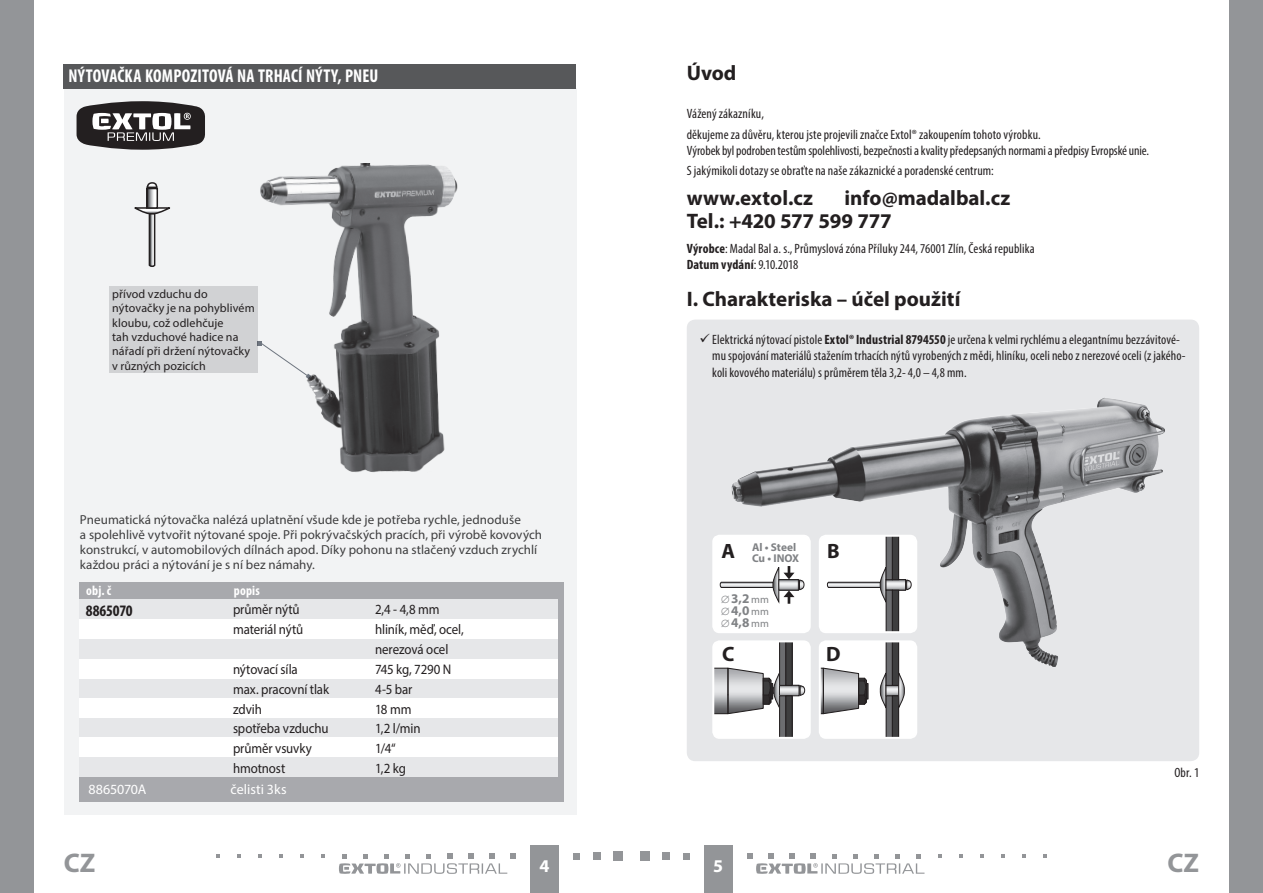
<style>
.page{position:relative;width:1263px;height:893px;background:#fff}
.page>*{position:absolute;margin:0;border:0;box-sizing:border-box;transform-origin:0 0}
.t1{font:700 27px "Myriad Pro";color:#939598}
.oddíl{font:700 21px "Myriad Pro";letter-spacing:-.005em;color:#231f20}
.t2{font:700 20.85px "Myriad Pro";color:#231f20}
.t3{font:700 condensed 18.6px "Myriad Pro";letter-spacing:.01em;color:#fff;scale:.95 1}
.t4{font:700 18px "Myriad Pro";color:#fff}
.t5{font:700 condensed 16.05px "Myriad Pro";letter-spacing:-.015em;color:#231f20}
.t6{font:14.1px/19.8px "Myriad Pro";letter-spacing:-.01em;color:#231f20;scale:.92 1}
.t7{font:14.1px "Myriad Pro";color:#fff}
.Normální{font:condensed 13.5px/16.2px "Myriad Pro";letter-spacing:.005em;color:#231f20}
.Normální-2{font:700 condensed 13.5px "Myriad Pro";letter-spacing:.01em;color:#231f20}
.t8{font:700 condensed 13.5px "Myriad Pro";letter-spacing:.01em;color:#fff}
.Obrazek{font:condensed 13.5px "Myriad Pro";color:#231f20}
.t9{font:700 13.35px/12.1px "Myriad Pro";color:#808285;text-align:justify}
.t10{font:13.05px/15px "Myriad Pro";letter-spacing:.005em;color:#3e3e3f}
.t11{font:12px/14.4px "Myriad Pro";letter-spacing:.01em;color:#231f20}
.t12{font:700 11.25px/11.4px "Myriad Pro";letter-spacing:-.005em;color:#808285}
.s1{font-weight:700}
.s2{font-weight:400}
.s3{font-weight:400;font-size:10.65px}
</style>
<div class="page">
<div style="left:0;top:0;width:34px;height:893px;background:#939598"></div>
<div style="left:1229px;top:0;width:34px;height:893px;background:#939598"></div>
<div style="left:704px;top:844px;width:29px;height:49px;background:#939598"></div>
<div style="left:530px;top:844px;width:28px;height:49px;background:#939598"></div>
<div style="left:640px;top:851px;width:9px;height:10px;background:#939598"></div>
<div style="left:662px;top:852px;width:8px;height:8px;background:#939598"></div>
<div style="left:683px;top:853px;width:7px;height:6px;background:#939598"></div>
<svg style="left:938px;top:854px;width:4px;height:4px"></svg>
<svg style="left:959px;top:854px;width:4px;height:4px"></svg>
<svg style="left:980px;top:854px;width:4px;height:4px"></svg>
<svg style="left:1001px;top:854px;width:4px;height:4px"></svg>
<svg style="left:1022px;top:854px;width:4px;height:4px"></svg>
<svg style="left:1043px;top:854px;width:4px;height:4px"></svg>
<div style="left:614px;top:851px;width:9px;height:10px;background:#939598"></div>
<div style="left:593px;top:852px;width:8px;height:8px;background:#939598"></div>
<svg style="left:573px;top:853px;width:6px;height:6px"></svg>
<svg style="left:321px;top:854px;width:4px;height:4px"></svg>
<svg style="left:300px;top:854px;width:4px;height:4px"></svg>
<svg style="left:279px;top:854px;width:4px;height:4px"></svg>
<svg style="left:258px;top:854px;width:4px;height:4px"></svg>
<svg style="left:237px;top:854px;width:4px;height:4px"></svg>
<svg style="left:216px;top:854px;width:4px;height:4px"></svg>
<svg style="left:747px;top:853px;width:177px;height:21px"></svg>
<svg style="left:339px;top:853px;width:177px;height:21px"></svg>
<div style="left:64px;top:64px;width:516px;height:771px;background:linear-gradient(to right,#fff,#fff)"></div>
<div style="left:64px;top:89px;width:512px;height:726px;background:#f2f3f4"></div>
<div style="left:64px;top:64px;width:512px;height:25px;background:#57585a"></div>
<img style="left:260px;top:163px;width:198px;height:309px">
<svg style="left:109px;top:286px;width:202px;height:93px"></svg>
<svg style="left:134px;top:208px;width:36px;height:59px"></svg>
<svg style="left:149px;top:191px;width:6px;height:15px"></svg>
<div style="left:146px;top:188px;width:12px;height:21px;border:2px solid #231f20"></div>
<svg style="left:146px;top:182px;width:12px;height:8px"></svg>
<div style="left:80px;top:582px;width:484px;height:219px;background:#a8a9ad"></div>
<div style="left:80px;top:599px;width:478px;height:20px;background:#e6e7e9"></div>
<div style="left:80px;top:639px;width:478px;height:20px;background:#e6e7e9"></div>
<div style="left:80px;top:678px;width:478px;height:20px;background:#e6e7e9"></div>
<div style="left:80px;top:718px;width:478px;height:19px;background:#e6e7e9"></div>
<div style="left:80px;top:757px;width:478px;height:20px;background:#e6e7e9"></div>
<div style="left:80px;top:619px;width:478px;height:20px;background:#fff"></div>
<div style="left:80px;top:659px;width:478px;height:19px;background:#fff"></div>
<div style="left:80px;top:698px;width:478px;height:20px;background:#fff"></div>
<div style="left:80px;top:737px;width:478px;height:20px;background:#fff"></div>
<svg style="left:77px;top:101px;width:256px;height:64px"></svg>
<div style="left:687px;top:320px;width:512px;height:441px;background:#e6e7e9;border-radius:9px"></div>
<img style="left:731px;top:398px;width:434px;height:268px">
<div style="left:713px;top:641px;width:97px;height:97px;background:#fff;border-radius:6px"></div>
<svg style="left:792px;top:687px;width:5px;height:7px"></svg>
<div style="left:779px;top:685px;width:20px;height:11px;border:1px solid #231f20"></div>
<svg style="left:798px;top:685px;width:7px;height:11px"></svg>
<svg style="left:715px;top:643px;width:77px;height:93px"></svg>
<div style="left:712px;top:640px;width:99px;height:99px;border:2px solid #fff;border-radius:6px"></div>
<div style="left:820px;top:641px;width:96px;height:97px;background:#fff;border-radius:6px"></div>
<svg style="left:822px;top:667px;width:47px;height:48px"></svg>
<svg style="left:880px;top:643px;width:25px;height:93px"></svg>
<div style="left:819px;top:640px;width:98px;height:99px;border:2px solid #fff;border-radius:6px"></div>
<div style="left:820px;top:536px;width:96px;height:96px;background:#fff;border-radius:6px"></div>
<svg style="left:827px;top:538px;width:85px;height:92px"></svg>
<div style="left:819px;top:535px;width:98px;height:98px;border:2px solid #fff;border-radius:6px"></div>
<div style="left:713px;top:536px;width:97px;height:96px;background:#fff;border-radius:6px"></div>
<div style="left:712px;top:535px;width:99px;height:98px;border:2px solid #fff;border-radius:6px"></div>
<svg style="left:720px;top:566px;width:84px;height:38px"></svg>
<p class="t3" style="left:68px;top:64px;width:328px">NÝTOVAČKA KOMPOZITOVÁ NA TRHACÍ NÝTY, PNEU</p>
<p class="t11" style="left:112px;top:286px;width:144px">přívod vzduchu do nýtovačky je na pohyblivém kloubu, což odlehčuje<br>tah vzduchové hadice na nářadí při držení nýtovačky v různých pozicích</p>
<p class="t10" style="left:80px;top:511px;width:464px">Pneumatická nýtovačka nalézá uplatnění všude kde je potřeba rychle, jednoduše<br>a spolehlivě vytvořit nýtované spoje. Při pokrývačských pracích, při výrobě kovových konstrukcí, v automobilových dílnách apod. Díky pohonu na stlačený vzduch zrychlí každou práci a nýtování je s ní bez námahy.</p>
<p class="t8" style="left:86px;top:582px;width:26px">obj. č</p>
<p class="t8" style="left:234px;top:582px;width:27px">popis</p>
<p class="t5" style="left:86px;top:601px;width:48px">8865070</p>
<p class="t6" style="left:233px;top:599px;width:74px">průměr nýtů</p>
<p class="t6" style="left:375px;top:599px;width:72px">2,4 - 4,8 mm</p>
<p class="t6" style="left:233px;top:619px;width:78px">materiál nýtů</p>
<p class="t6" style="left:375px;top:619px;width:98px">hliník, měď, ocel, nerezová ocel</p>
<p class="t6" style="left:233px;top:659px;width:72px">nýtovací síla</p>
<p class="t6" style="left:375px;top:659px;width:84px">745 kg, 7290 N</p>
<p class="t6" style="left:233px;top:679px;width:106px">max. pracovní tlak</p>
<p class="t6" style="left:375px;top:679px;width:42px">4-5 bar</p>
<p class="t6" style="left:233px;top:699px;width:33px">zdvih</p>
<p class="t6" style="left:375px;top:699px;width:41px">18 mm</p>
<p class="t6" style="left:233px;top:719px;width:106px">spotřeba vzduchu</p>
<p class="t6" style="left:375px;top:719px;width:51px">1,2 l/min</p>
<p class="t6" style="left:233px;top:738px;width:87px">průměr vsuvky</p>
<p class="t6" style="left:375px;top:738px;width:24px">1/4“</p>
<p class="t6" style="left:233px;top:758px;width:58px">hmotnost</p>
<p class="t6" style="left:375px;top:758px;width:35px">1,2 kg</p>
<p class="t7" style="left:88px;top:781px;width:60px">8865070A</p>
<p class="t7" style="left:231px;top:781px;width:58px">čelisti 3ks</p>
<p class="oddíl" style="left:687px;top:59px;width:51px">Úvod</p>
<p class="Normální" style="left:687px;top:106px;width:79px">Vážený zákazníku,</p>
<p class="Normální" style="left:687px;top:126px;width:464px">děkujeme za důvěru, kterou jste projevili značce Extol® zakoupením tohoto výrobku.<br>Výrobek byl podroben testům spolehlivosti, bezpečnosti a kvality předepsaných normami a předpisy Evropské unie.</p>
<p class="Normální" style="left:687px;top:163px;width:308px">S jakýmikoli dotazy se obraťte na naše zákaznické a poradenské centrum:</p>
<p class="oddíl" style="left:687px;top:184px;width:128px">www.extol.cz</p>
<p class="oddíl" style="left:844px;top:184px;width:167px">info@madalbal.cz</p>
<p class="oddíl" style="left:687px;top:207px;width:206px">Tel.: +420 577 599 777</p>
<p class="Normální" style="left:687px;top:240px;width:349px"><span class="s1">Výrobce</span>: Madal Bal a. s., Průmyslová zóna Příluky 244, 76001 Zlín, Česká republika</p>
<p class="Normální-2" style="left:687px;top:256px;width:113px">Datum vydání<span class="s2">: 9.10.2018</span></p>
<p class="oddíl" style="left:687px;top:285px;width:275px">I. Charakteriska – účel použití</p>
<p class="Normální" style="left:712px;top:331px;width:475px;text-indent:-13px">✓Elektrická nýtovací pistole <span class="s1">Extol® Industrial 8794550</span> je určena k velmi rychlému a elegantnímu bezzávitové&shy;mu spojování materiálů stažením trhacích nýtů vyrobených z mědi, hliníku, oceli nebo z nerezové oceli (z jakého&shy;koli kovového materiálu) s průměrem těla 3,2- 4,0 – 4,8 mm.</p>
<p class="t12" style="left:752px;top:541px;width:49px">Al • Steel<br>Cu • INOX</p>
<p class="t2" style="left:721px;top:537px;width:15px">A</p>
<p class="t2" style="left:827px;top:537px;width:14px">B</p>
<p class="t9" style="left:721px;top:591px;width:49px">∅ 3,2 <span class="s3">mm </span>∅ 4,0 <span class="s3">mm </span>∅ 4,8 <span class="s3">mm</span></p>
<p class="t2" style="left:722px;top:641px;width:14px">C</p>
<p class="t2" style="left:826px;top:641px;width:16px">D</p>
<p class="Obrazek" style="left:1174px;top:765px;width:26px">Obr. 1</p>
<h1 class="t1" style="left:64px;top:845px;width:33px">CZ</h1>
<h3 class="t4" style="left:539px;top:855px;width:11px">4</h3>
<h3 class="t4" style="left:713px;top:855px;width:11px">5</h3>
<h1 class="t1" style="left:1167px;top:845px;width:33px">CZ</h1>
</div>
